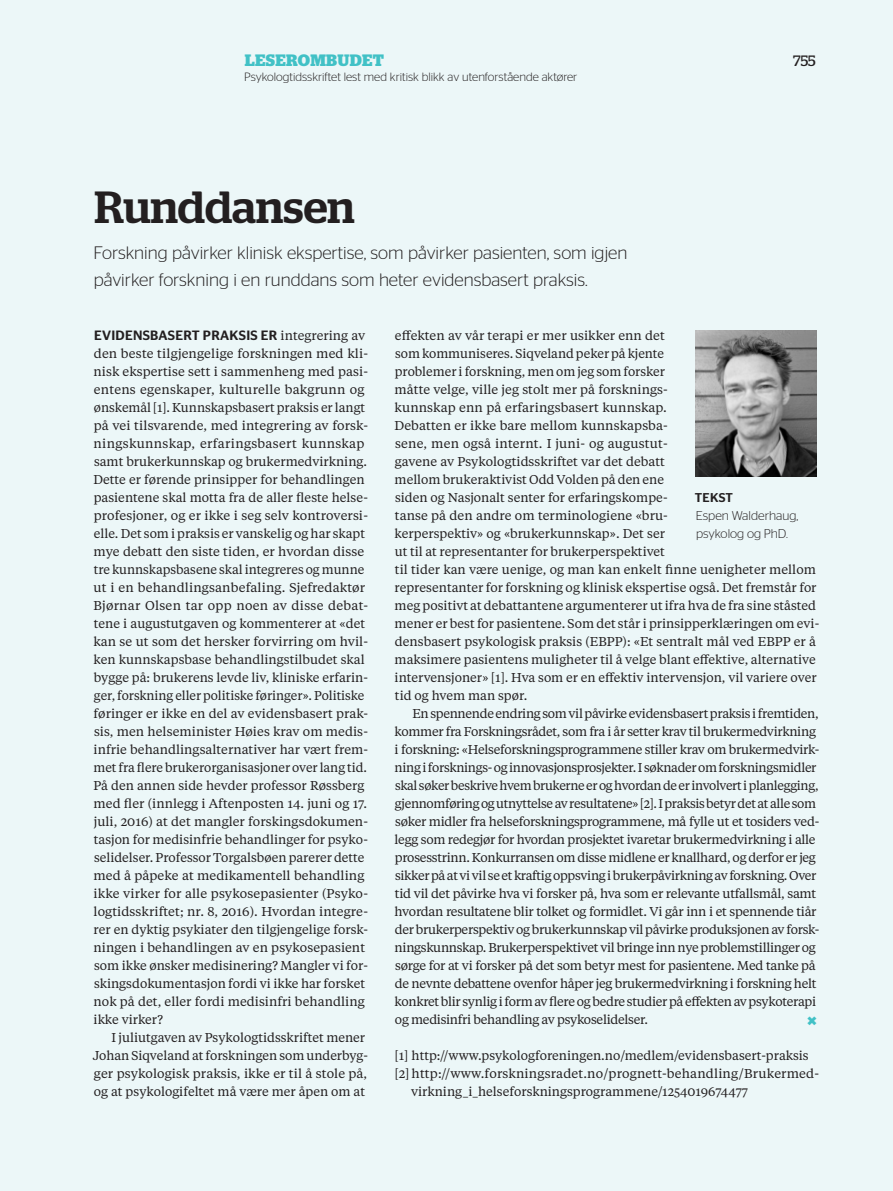
<style>
.page{position:relative;width:893px;height:1191px;background:#ecf7f8}
.page>*{position:absolute;margin:0;border:0;box-sizing:border-box;transform-origin:0 0}
.t1{font:500 45px "Stag";color:#231f20}
.t2{font:300 18px/27px "Stag Sans";color:#231f20}
.t3{font:700 18px "Stag Sans";color:#41c1c6}
.t4{font:700 16.5px "Stag";letter-spacing:.025em;color:#41c1c6}
.t5{font:15px "Stag";color:#231f20}
.t6{font:500 13.5px "Stag Sans";letter-spacing:.02em;color:#231f20}
.t7{font:12.75px/18px "Tiempos Text";color:#231f20}
.t8{font:12.75px/18px "Tiempos Text";letter-spacing:-.025em;color:#231f20}
.t9{font:300 12.75px/18px "Stag Sans";color:#231f20}
.t10{font:500 12.75px "Stag Sans";letter-spacing:.02em;color:#231f20}
.t11{font:300 12px "Stag Sans";color:#231f20}
.s1{font-family:"Tiempos Text";font-weight:400;font-size:12.75px}
</style>
<div class="page">
<img style="left:696px;top:330px;width:120px;height:147px">
<p class="t4" style="left:245px;top:50px;width:141px">LESEROMBUDET</p>
<p class="t5" style="left:793px;top:52px;width:24px">755</p>
<p class="t11" style="left:244px;top:70px;width:335px">Psykologtidsskriftet lest med kritisk blikk av utenforstående aktører</p>
<h1 class="t1" style="left:94px;top:181px;width:262px">Runddansen</h1>
<h2 class="t2" style="left:93px;top:239px;width:535px">Forskning påvirker klinisk ekspertise, som påvirker pasienten, som igjen påvirker forskning i en runddans som heter evidensbasert praksis.</h2>
<p class="t6" style="left:94px;top:327px;width:272px">EVIDENSBASERT PRAKSIS ER <span class="s1">integrering av</span></p>
<p class="t7" style="left:93px;top:344px;width:276px">den beste tilgjengelige forskningen med kli&shy;nisk ekspertise sett i sammenheng med pasi&shy;entens egenskaper, kulturelle bakgrunn og ønskemål [1]. Kunnskapsbasert praksis er langt på vei tilsvarende, med integrering av forsk&shy;ningskunnskap, erfaringsbasert kunnskap samt brukerkunnskap og brukermedvirkning.<br>Dette er førende prinsipper for behandlingen pasientene skal motta fra de aller fleste helse&shy;profesjoner, og er ikke i seg selv kontroversi&shy;elle. Det som i praksis er vanskelig og har skapt mye debatt den siste tiden, er hvordan disse tre kunnskapsbasene skal integreres og munne ut i en behandlingsanbefaling. Sjefredaktør Bjørnar Olsen tar opp noen av disse debat&shy;tene i augustutgaven og kommenterer at «det kan se ut som det hersker forvirring om hvil&shy;ken kunnskapsbase behandlingstilbudet skal bygge på: brukerens levde liv, kliniske erfarin&shy;ger, forskning eller politiske føringer». Politiske føringer er ikke en del av evidensbasert prak&shy;sis, men helseminister Høies krav om medis&shy;infrie behandlingsalternativer har vært frem&shy;met fra flere brukerorganisasjoner over lang tid.<br>På den annen side hevder professor Røssberg med fler (innlegg i Aftenposten 14. juni og 17. juli, 2016) at det mangler forskingsdokumen&shy;tasjon for medisinfrie behandlinger for psyko&shy;selidelser. Professor Torgalsbøen parerer dette med å påpeke at medikamentell behandling ikke virker for alle psykosepasienter (Psyko&shy;logtidsskriftet; nr. 8, 2016). Hvordan integre&shy;rer en dyktig psykiater den tilgjengelige forsk&shy;ningen i behandlingen av en psykosepasient som ikke ønsker medisinering? Mangler vi for&shy;skingsdokumentasjon fordi vi ikke har forsket nok på det, eller fordi medisinfri behandling ikke virker?</p>
<p class="t7" style="left:93px;top:1028px;width:277px;text-indent:19px">I juliutgaven av Psykologtidsskriftet mener Johan Siqveland at forskningen som underbyg&shy;ger psykologisk praksis, ikke er til å stole på, og at psykologifeltet må være mer åpen om at</p>
<p class="t7" style="left:394px;top:326px;width:426px">effekten av vår terapi er mer usikker enn det<br>som kommuniseres. Siqveland peker på kjente<br>problemer i forskning, men om jeg som forsker<br>måtte velge, ville jeg stolt mer på forsknings-<br>kunnskap enn på erfaringsbasert kunnskap.<br>Debatten er ikke bare mellom kunnskapsba-<br>sene, men også internt. I juni- og augustut-<br>gavene av Psykologtidsskriftet var det debatt<br>mellom brukeraktivist Odd Volden på den ene<br>siden og Nasjonalt senter for erfaringskompe-<br>tanse på den andre om terminologiene «bru-<br>kerperspektiv» og «brukerkunnskap». Det ser<br>ut til at representanter for brukerperspektivet<br>til tider kan være uenige, og man kan enkelt finne uenigheter mellom representanter for forskning og klinisk ekspertise også. Det fremstår for meg positivt at debattantene argumenterer ut ifra hva de fra sine ståsted mener er best for pasientene. Som det står i prinsipperklæringen om evi&shy;densbasert psykologisk praksis (EBPP): «Et sentralt mål ved EBPP er å maksimere pasientens muligheter til å velge blant effektive, alternative intervensjoner» [1]. Hva som er en effektiv intervensjon, vil variere over tid og hvem man spør.</p>
<p class="t8" style="left:395px;top:704px;width:426px;text-indent:18px">En spennende endring som vil påvirke evidensbasert praksis i fremtiden, kommer fra Forskningsrådet, som fra i år setter krav til brukermedvirkning i forskning: «Helseforskningsprogrammene stiller krav om brukermedvirk&shy;ning i forsknings- og innovasjonsprosjekter. I søknader om forskningsmidler skal søker beskrive hvem brukerne er og hvordan de er involvert i planlegging, gjennomføring og utnyttelse av resultatene» [2]. I praksis betyr det at alle som søker midler fra helseforskningsprogrammene, må fylle ut et tosiders ved&shy;legg som redegjør for hvordan prosjektet ivaretar brukermedvirkning i alle prosesstrinn. Konkurransen om disse midlene er knallhard, og derfor er jeg sikker på at vi vil se et kraftig oppsving i brukerpåvirkning av forskning. Over tid vil det påvirke hva vi forsker på, hva som er relevante utfallsmål, samt hvordan resultatene blir tolket og formidlet. Vi går inn i et spennende tiår der brukerperspektiv og brukerkunnskap vil påvirke produksjonen av forsk&shy;ningskunnskap. Brukerperspektivet vil bringe inn nye problemstillinger og sørge for at vi forsker på det som betyr mest for pasientene. Med tanke på de nevnte debattene ovenfor håper jeg brukermedvirkning i forskning helt konkret blir synlig i form av flere og bedre studier på effekten av psykoterapi og medisinfri behandling av psykoselidelser.</p>
<p class="t10" style="left:695px;top:490px;width:40px">TEKST</p>
<p class="t9" style="left:696px;top:506px;width:104px">Espen Walderhaug, psykolog og PhD.</p>
<h2 class="t3" style="left:807px;top:1009px;width:11px">×</h2>
<p class="t7" style="left:395px;top:1046px;width:415px">[1] http://www.psykologforeningen.no/medlem/evidensbasert-praksis</p>
<p class="t7" style="left:395px;top:1064px;width:424px">[2] http://www.forskningsradet.no/prognett-behandling/Brukermed-</p>
<p class="t7" style="left:411px;top:1082px;width:338px">virkning_i_helseforskningsprogrammene/1254019674477</p>
</div>
